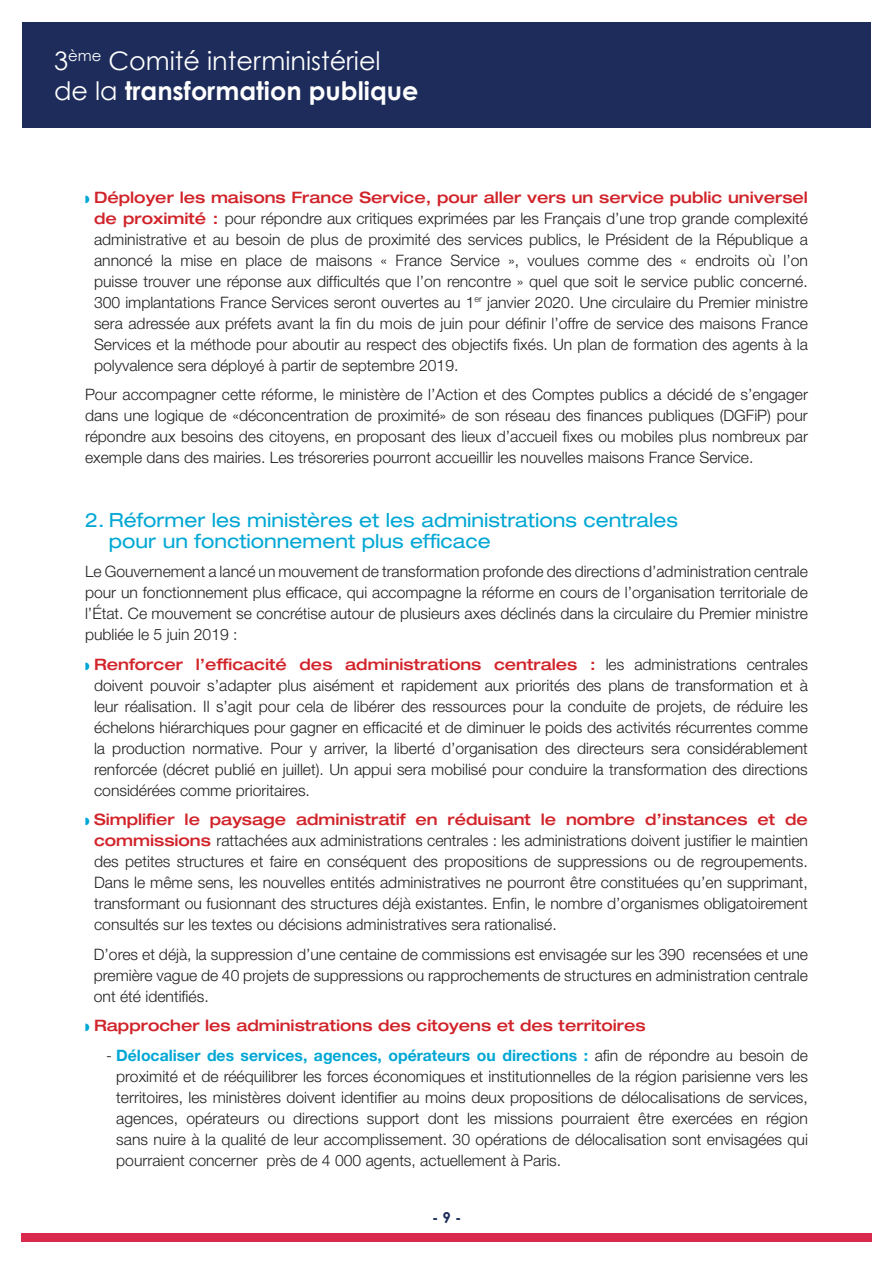
<style>
.page{position:relative;width:893px;height:1263px;background:#fff}
.page>*{position:absolute;margin:0;border:0;box-sizing:border-box;transform-origin:0 0}
.t1{font:25.5px/30px "Century Gothic";color:#fff}
.t2{font:expanded 19.5px/21px "Helvetica Neue LT Pro";color:#00a7d4}
.t3{font:300 15.75px/21px "Helvetica Neue LT Pro";color:#231f20;text-align:justify}
.t4{font:500 expanded 15.75px "Helvetica Neue LT Pro";color:#d1232a}
.t5{font:700 15px "Century Gothic";color:#1d2c5b}
.s1{font-weight:700}
.s2{font-weight:500;font-stretch:expanded;color:#d1232a}
.s3{font-weight:700;color:#00a7d4}
</style>
<div class="page">
<div style="left:22px;top:22px;width:849px;height:106px;background:#1d2c5b"></div>
<div style="left:21px;top:1233px;width:851px;height:9px;background:#d9294c"></div>
<h1 class="t1" style="left:54px;top:45px;width:366px">3<sup>ème</sup> Comité interministériel de la <span class="s1">transformation publique</span></h1>
<p class="t3" style="left:94px;top:186px;width:715px"><span class="s2">Déployer les maisons France Service, pour aller vers un service public universel de proximité :</span> pour répondre aux critiques exprimées par les Français d’une trop grande complexité administrative et au besoin de plus de proximité des services publics, le Président de la République a annoncé la mise en place de maisons « France Service », voulues comme des « endroits où l’on puisse trouver une réponse aux difficultés que l’on rencontre » quel que soit le service public concerné.<br>300 implantations France Services seront ouvertes au 1<sup>er</sup> janvier 2020. Une circulaire du Premier ministre sera adressée aux préfets avant la fin du mois de juin pour définir l’offre de service des maisons France Services et la méthode pour aboutir au respect des objectifs fixés. Un plan de formation des agents à la polyvalence sera déployé à partir de septembre 2019.</p>
<p class="t3" style="left:85px;top:384px;width:724px">Pour accompagner cette réforme, le ministère de l’Action et des Comptes publics a décidé de s’engager dans une logique de «déconcentration de proximité» de son réseau des finances publiques (DGFiP) pour répondre aux besoins des citoyens, en proposant des lieux d’accueil fixes ou mobiles plus nombreux par exemple dans des mairies. Les trésoreries pourront accueillir les nouvelles maisons France Service.</p>
<p class="t2" style="left:109px;top:509px;width:571px;text-indent:-24px">2. Réformer les ministères et les administrations centrales pour un fonctionnement plus efficace</p>
<p class="t3" style="left:85px;top:561px;width:724px">Le Gouvernement a lancé un mouvement de transformation profonde des directions d’administration centrale pour un fonctionnement plus efficace, qui accompagne la réforme en cours de l’organisation territoriale de l’État. Ce mouvement se concrétise autour de plusieurs axes déclinés dans la circulaire du Premier ministre publiée le 5 juin 2019 :</p>
<p class="t3" style="left:94px;top:653px;width:715px"><span class="s2">Renforcer l’efficacité des administrations centrales :</span> les administrations centrales doivent pouvoir s’adapter plus aisément et rapidement aux priorités des plans de transformation et à leur réalisation. Il s’agit pour cela de libérer des ressources pour la conduite de projets, de réduire les échelons hiérarchiques pour gagner en efficacité et de diminuer le poids des activités récurrentes comme la production normative. Pour y arriver, la liberté d’organisation des directeurs sera considérablement renforcée (décret publié en juillet). Un appui sera mobilisé pour conduire la transformation des directions considérées comme prioritaires.</p>
<p class="t3" style="left:94px;top:809px;width:715px"><span class="s2">Simplifier le paysage administratif en réduisant le nombre d’instances et de commissions</span> rattachées aux administrations centrales : les administrations doivent justifier le maintien des petites structures et faire en conséquent des propositions de suppressions ou de regroupements.<br>Dans le même sens, les nouvelles entités administratives ne pourront être constituées qu’en supprimant, transformant ou fusionnant des structures déjà existantes. Enfin, le nombre d’organismes obligatoirement consultés sur les textes ou décisions administratives sera rationalisé.</p>
<p class="t3" style="left:94px;top:943px;width:716px">D’ores et déjà, la suppression d’une centaine de commissions est envisagée sur les 390 recensées et une première vague de 40 projets de suppressions ou rapprochements de structures en administration centrale ont été identifiés.</p>
<p class="t4" style="left:94px;top:1016px;width:553px">Rapprocher les administrations des citoyens et des territoires</p>
<p class="t3" style="left:116px;top:1044px;width:693px;text-indent:-10px">- <span class="s3">Délocaliser des services, agences, opérateurs ou directions :</span> afin de répondre au besoin de proximité et de rééquilibrer les forces économiques et institutionnelles de la région parisienne vers les territoires, les ministères doivent identifier au moins deux propositions de délocalisations de services, agences, opérateurs ou directions support dont les missions pourraient être exercées en région sans nuire à la qualité de leur accomplissement. 30 opérations de délocalisation sont envisagées qui pourraient concerner près de 4 000 agents, actuellement à Paris.</p>
<p class="t5" style="left:432px;top:1208px;width:31px">- 9 -</p>
</div>
